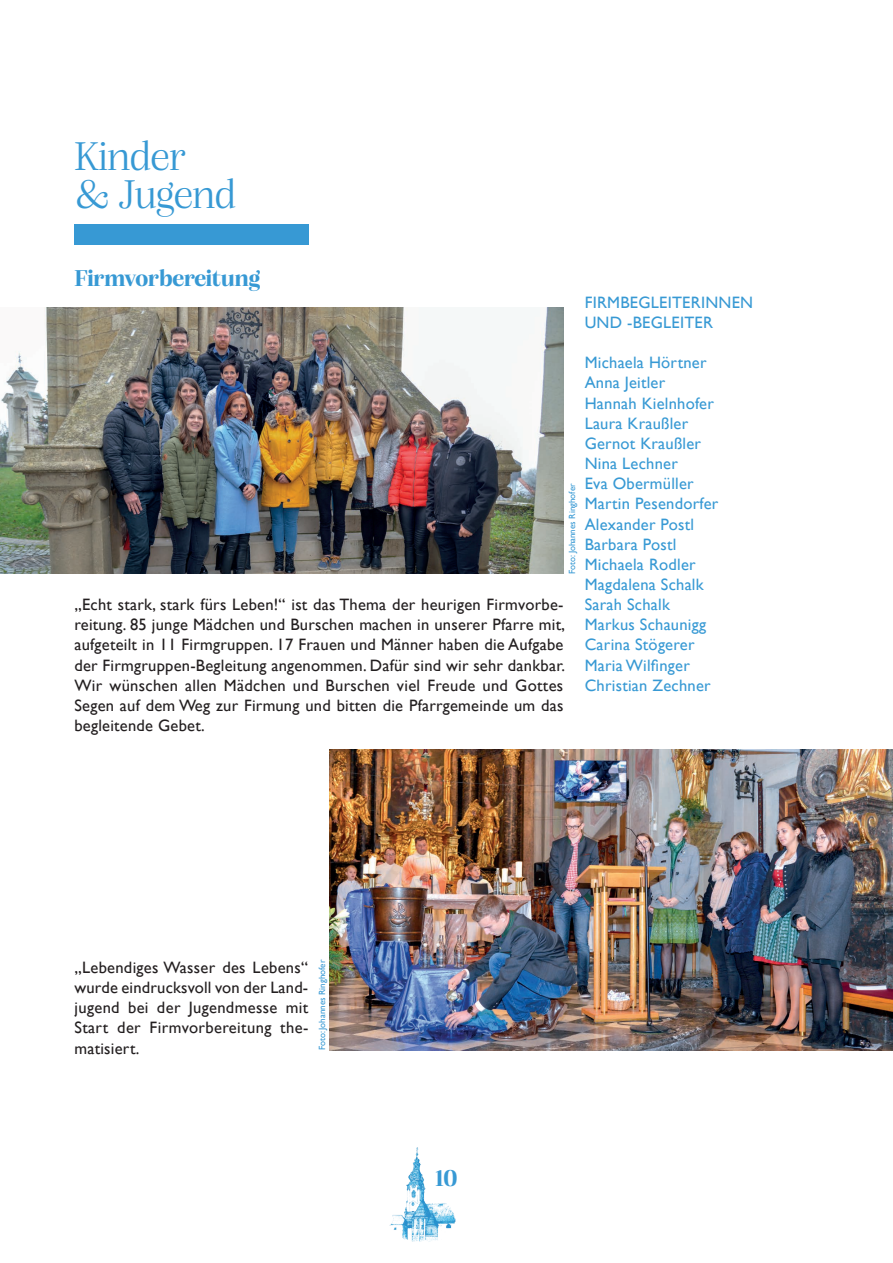
<style>
.page{position:relative;width:893px;height:1263px;background:#fff}
.page>*{position:absolute;margin:0;border:0;box-sizing:border-box;transform-origin:0 0}
.t1{font:300 42px/37.5px "Alga";letter-spacing:-.005em;color:#3799d4}
.t2{font:700 24px "Alga";color:#3799d4}
.t3{font:16.5px/20.1px "Gill Sans";letter-spacing:.015em;color:#231f20;text-align:justify}
.t4{font:16.5px/20.1px "Gill Sans";letter-spacing:.015em;color:#3799d4}
.t5{font:9px "Gill Sans";color:#3799d4}
</style>
<div class="page">
<img style="left:389px;top:1147px;width:67px;height:95px">
<div style="left:74px;top:224px;width:235px;height:20px;background:#3799d4"></div>
<img style="left:330px;top:749px;width:563px;height:301px">
<img style="left:0;top:307px;width:563px;height:267px">
<h1 class="t1" style="left:74px;top:134px;width:163px">Kinder<br>&amp; Jugend</h1>
<h2 class="t2" style="left:74px;top:259px;width:187px">Firmvorbereitung</h2>
<p class="t4" style="left:585px;top:293px;width:170px">FIRMBEGLEITERINNEN<br>UND -BEGLEITER</p>
<p class="t4" style="left:585px;top:353px;width:135px">Michaela Hörtner<br>Anna Jeitler<br>Hannah Kielnhofer<br>Laura Kraußler<br>Gernot Kraußler<br>Nina Lechner<br>Eva Obermüller<br>Martin Pesendorfer<br>Alexander Postl<br>Barbara Postl<br>Michaela Rodler<br>Magdalena Schalk<br>Sarah Schalk<br>Markus Schaunigg<br>Carina Stögerer<br>Maria Wilfinger<br>Christian Zechner</p>
<p class="t5" style="left:567px;top:574px;width:92px;rotate:-90deg">Foto: Johannes Ringhofer</p>
<p class="t3" style="left:74px;top:595px;width:492px">„Echt stark, stark fürs Leben!“ ist das Thema der heurigen Firmvorbe&shy;reitung. 85 junge Mädchen und Burschen machen in unserer Pfarre mit, aufgeteilt in 11 Firmgruppen. 17 Frauen und Männer haben die Aufgabe der Firmgruppen-Begleitung angenommen. Dafür sind wir sehr dankbar.<br>Wir wünschen allen Mädchen und Burschen viel Freude und Gottes Segen auf dem Weg zur Firmung und bitten die Pfarrgemeinde um das begleitende Gebet.</p>
<p class="t3" style="left:74px;top:958px;width:235px">„Lebendiges Wasser des Lebens“ wurde eindrucksvoll von der Land&shy;jugend bei der Jugendmesse mit Start der Firmvorbereitung the&shy;matisiert.</p>
<p class="t5" style="left:317px;top:1050px;width:92px;rotate:-90deg">Foto: Johannes Ringhofer</p>
<h2 class="t2" style="left:435px;top:1159px;width:24px">10</h2>
</div>
